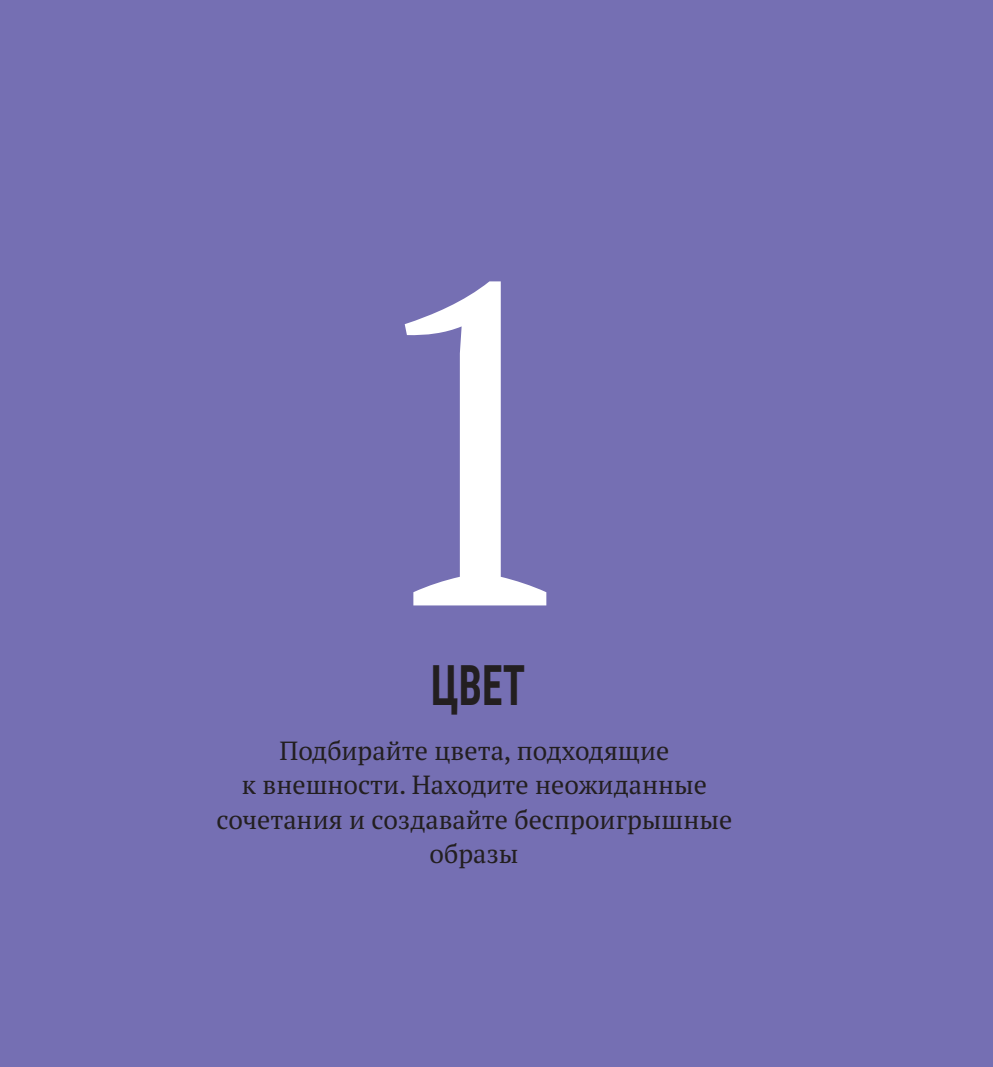
<style>
.page{position:relative;width:993px;height:1067px;background:#fff}
.page>*{position:absolute;margin:0;border:0;box-sizing:border-box;transform-origin:0 0}
.t1{font:455px "PT Serif";color:#fff}
.t2{font:700 56px "Roboto Condensed";color:#231f20;scale:.74 1}
.t3{font:26.25px/34.6px "PT Serif";color:#231f20;text-align:center}
</style>
<div class="page">
<div style="left:0;top:0;width:992px;height:1067px;background:#756fb3"></div>
<h1 class="t1" style="left:352px;top:258px;width:244px">1</h1>
<h2 class="t2" style="left:431px;top:654px;width:129px">ЦВЕТ</h2>
<p class="t3" style="left:216px;top:735px;width:517px">Подбирайте цвета, подходящие<br>к внешности. Находите неожиданные сочетания и создавайте беспроигрышные образы</p>
</div>
